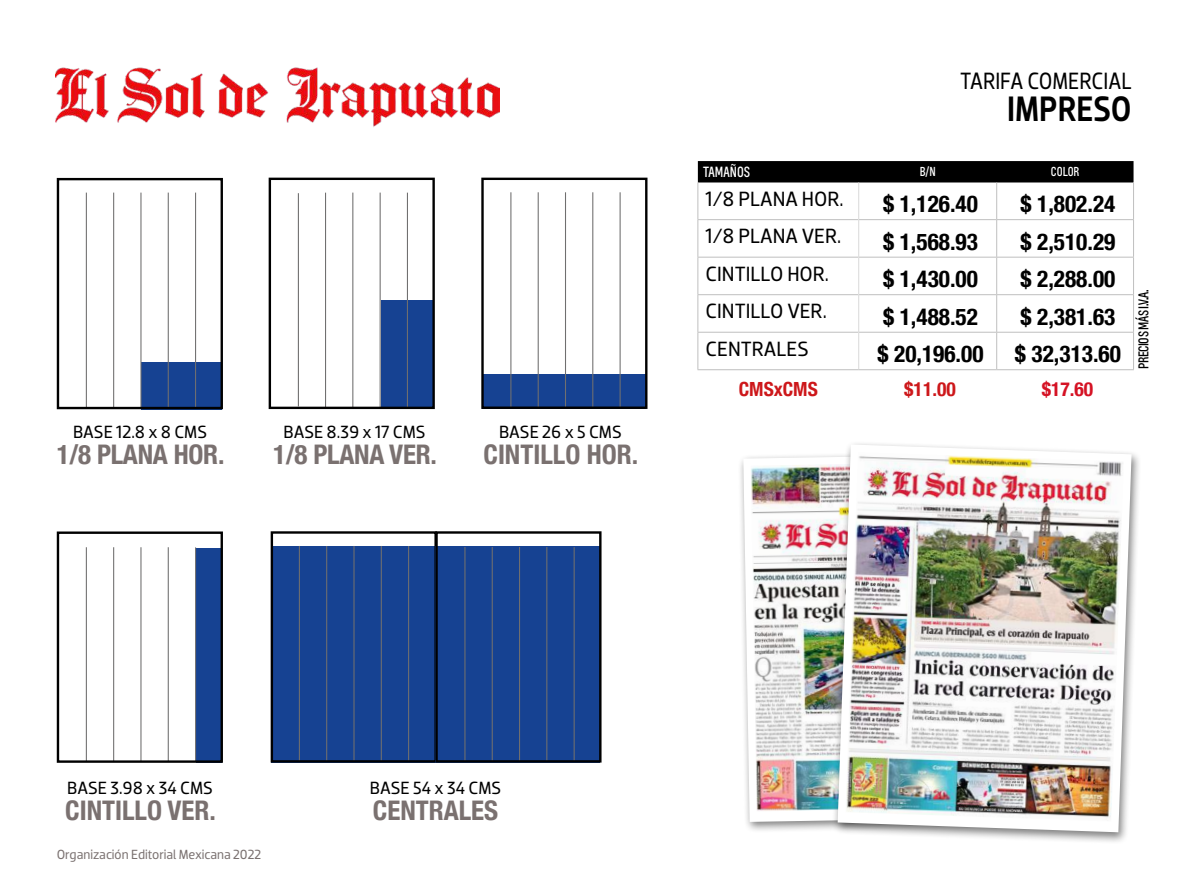
<style>
.page{position:relative;width:1188px;height:889px;background:#fff}
.page>*{position:absolute;margin:0;border:0;box-sizing:border-box;transform-origin:0 0}
.t1{font:500 36px "Dobra";color:#000;scale:.9 1}
.t2{font:700 condensed 27px "Helvetica Neue";color:#7a7170}
.t3{font:24px "Dobra";color:#000;scale:.9 1}
.t4{font:700 condensed 23.25px "Helvetica Neue";color:#000}
.t5{font:21px "Dobra";color:#000}
.t6{font:700 condensed 19.5px "Helvetica Neue";color:#cd171a}
.t7{font:700 condensed 19.5px "Helvetica Neue";color:#d51224}
.t8{font:18px "Dobra";color:#000}
.t9{font:condensed 13.8px "Louis";color:#fff}
.t10{font:13.5px "Dobra";color:#7a7170}
.t11{font:condensed 13.2px "Louis";letter-spacing:-.03em;color:#000}
.t12{font:condensed 12.15px "Louis";letter-spacing:-.005em;color:#fff}
</style>
<div class="page">
<img style="left:740px;top:455px;width:92px;height:370px">
<div style="left:698px;top:161px;width:436px;height:21px;background:#000"></div>
<hr style="left:698px;top:182px;width:1px;height:37px;background:#bfbfbf">
<hr style="left:698px;top:219px;width:160px;height:1px;background:#bfbfbf">
<hr style="left:698px;top:220px;width:1px;height:37px;background:#bfbfbf">
<hr style="left:698px;top:257px;width:160px;height:1px;background:#bfbfbf">
<hr style="left:698px;top:257px;width:1px;height:37px;background:#bfbfbf">
<hr style="left:698px;top:294px;width:160px;height:1px;background:#bfbfbf">
<hr style="left:698px;top:295px;width:1px;height:37px;background:#bfbfbf">
<hr style="left:698px;top:332px;width:160px;height:1px;background:#bfbfbf">
<hr style="left:698px;top:332px;width:1px;height:37px;background:#bfbfbf">
<hr style="left:858px;top:182px;width:1px;height:38px;background:#d9d9d9">
<hr style="left:858px;top:220px;width:1px;height:37px;background:#d9d9d9">
<hr style="left:858px;top:257px;width:1px;height:38px;background:#d9d9d9">
<hr style="left:858px;top:295px;width:1px;height:37px;background:#d9d9d9">
<hr style="left:858px;top:332px;width:1px;height:37px;background:#d9d9d9">
<hr style="left:996px;top:182px;width:1px;height:37px;background:#bfbfbf">
<hr style="left:1133px;top:182px;width:1px;height:37px;background:#bfbfbf">
<hr style="left:859px;top:219px;width:138px;height:1px;background:#bfbfbf">
<hr style="left:997px;top:219px;width:137px;height:1px;background:#bfbfbf">
<hr style="left:996px;top:220px;width:1px;height:37px;background:#bfbfbf">
<hr style="left:1133px;top:220px;width:1px;height:37px;background:#bfbfbf">
<hr style="left:859px;top:257px;width:138px;height:1px;background:#bfbfbf">
<hr style="left:997px;top:257px;width:137px;height:1px;background:#bfbfbf">
<hr style="left:996px;top:257px;width:1px;height:37px;background:#bfbfbf">
<hr style="left:1133px;top:257px;width:1px;height:37px;background:#bfbfbf">
<hr style="left:859px;top:294px;width:138px;height:1px;background:#bfbfbf">
<hr style="left:997px;top:294px;width:137px;height:1px;background:#bfbfbf">
<hr style="left:996px;top:295px;width:1px;height:37px;background:#bfbfbf">
<hr style="left:1133px;top:295px;width:1px;height:37px;background:#bfbfbf">
<hr style="left:859px;top:332px;width:138px;height:1px;background:#bfbfbf">
<hr style="left:997px;top:332px;width:137px;height:1px;background:#bfbfbf">
<hr style="left:996px;top:332px;width:1px;height:37px;background:#bfbfbf">
<hr style="left:1133px;top:332px;width:1px;height:37px;background:#bfbfbf">
<hr style="left:698px;top:369px;width:161px;height:1px;background:#bfbfbf">
<hr style="left:859px;top:369px;width:138px;height:1px;background:#bfbfbf">
<hr style="left:997px;top:369px;width:137px;height:1px;background:#bfbfbf">
<div style="left:141px;top:362px;width:80px;height:47px;background:#164292"></div>
<hr style="left:86px;top:193px;width:1px;height:215px;background:#706f6f">
<hr style="left:113px;top:193px;width:1px;height:215px;background:#706f6f">
<hr style="left:140px;top:193px;width:2px;height:215px;background:#706f6f">
<hr style="left:168px;top:193px;width:1px;height:215px;background:#706f6f">
<hr style="left:195px;top:193px;width:1px;height:215px;background:#706f6f">
<div style="left:57px;top:178px;width:166px;height:231px;border:2px solid #000"></div>
<div style="left:381px;top:300px;width:52px;height:109px;background:#164292"></div>
<hr style="left:325px;top:193px;width:1px;height:215px;background:#706f6f">
<hr style="left:352px;top:193px;width:1px;height:215px;background:#706f6f">
<hr style="left:380px;top:193px;width:1px;height:215px;background:#706f6f">
<hr style="left:407px;top:193px;width:1px;height:215px;background:#706f6f">
<div style="left:269px;top:178px;width:166px;height:231px;border:2px solid #000"></div>
<div style="left:482px;top:374px;width:164px;height:35px;background:#164292"></div>
<hr style="left:510px;top:192px;width:1px;height:216px;background:#706f6f">
<hr style="left:538px;top:192px;width:1px;height:216px;background:#706f6f">
<hr style="left:565px;top:192px;width:1px;height:216px;background:#706f6f">
<hr style="left:592px;top:192px;width:1px;height:216px;background:#706f6f">
<hr style="left:620px;top:192px;width:1px;height:216px;background:#706f6f">
<div style="left:481px;top:178px;width:167px;height:231px;border:2px solid #000"></div>
<hr style="left:298px;top:193px;width:1px;height:213px;background:#706f6f">
<div style="left:196px;top:548px;width:25px;height:215px;background:#164292"></div>
<hr style="left:86px;top:547px;width:1px;height:214px;background:#706f6f">
<hr style="left:113px;top:547px;width:1px;height:215px;background:#706f6f">
<hr style="left:140px;top:547px;width:2px;height:214px;background:#706f6f">
<hr style="left:168px;top:547px;width:1px;height:214px;background:#706f6f">
<hr style="left:195px;top:547px;width:1px;height:215px;background:#706f6f">
<div style="left:57px;top:531px;width:166px;height:232px;border:2px solid #000"></div>
<div style="left:271px;top:546px;width:163px;height:216px;background:#164292"></div>
<hr style="left:299px;top:546px;width:1px;height:215px;background:#706f6f">
<hr style="left:326px;top:546px;width:1px;height:215px;background:#706f6f">
<hr style="left:353px;top:546px;width:2px;height:215px;background:#706f6f">
<hr style="left:381px;top:546px;width:1px;height:215px;background:#706f6f">
<hr style="left:408px;top:546px;width:1px;height:215px;background:#706f6f">
<div style="left:271px;top:531px;width:166px;height:231px;border:2px solid #000"></div>
<div style="left:435px;top:546px;width:165px;height:216px;background:#164292"></div>
<hr style="left:464px;top:547px;width:1px;height:214px;background:#706f6f">
<hr style="left:492px;top:547px;width:1px;height:214px;background:#706f6f">
<hr style="left:519px;top:547px;width:1px;height:214px;background:#706f6f">
<hr style="left:546px;top:547px;width:1px;height:214px;background:#706f6f">
<hr style="left:574px;top:547px;width:1px;height:214px;background:#706f6f">
<div style="left:435px;top:531px;width:167px;height:231px;border:2px solid #000"></div>
<div style="left:832px;top:441px;width:310px;height:403px;background:#000;opacity:.5"></div>
<img style="left:834px;top:441px;width:301px;height:395px">
<img style="left:55px;top:67px;width:445px;height:60px">
<p class="t8" style="left:73px;top:421px;width:136px">BASE 12.8 x 8 CMS</p>
<p class="t2" style="left:57px;top:438px;width:169px">1/8 PLANA HOR.</p>
<p class="t8" style="left:284px;top:421px;width:144px">BASE 8.39 x 17 CMS</p>
<p class="t2" style="left:273px;top:438px;width:165px">1/8 PLANA VER.</p>
<p class="t8" style="left:499px;top:421px;width:124px">BASE 26 x 5 CMS</p>
<p class="t2" style="left:484px;top:438px;width:156px">CINTILLO HOR.</p>
<p class="t3" style="left:960px;top:66px;width:192px">TARIFA COMERCIAL</p>
<h1 class="t1" style="left:1007px;top:87px;width:140px">IMPRESO</h1>
<p class="t9" style="left:703px;top:163px;width:48px">TAMAÑOS</p>
<p class="t12" style="left:920px;top:164px;width:18px">B/N</p>
<p class="t12" style="left:1051px;top:164px;width:30px">COLOR</p>
<p class="t5" style="left:706px;top:186px;width:139px">1/8 PLANA HOR.</p>
<p class="t4" style="left:883px;top:190px;width:96px">$ 1,126.40</p>
<p class="t4" style="left:1020px;top:190px;width:96px">$ 1,802.24</p>
<p class="t5" style="left:706px;top:224px;width:137px">1/8 PLANA VER.</p>
<p class="t4" style="left:883px;top:227px;width:96px">$ 1,568.93</p>
<p class="t4" style="left:1020px;top:227px;width:96px">$ 2,510.29</p>
<p class="t5" style="left:706px;top:261px;width:125px">CINTILLO HOR.</p>
<p class="t4" style="left:883px;top:265px;width:96px">$ 1,430.00</p>
<p class="t4" style="left:1020px;top:265px;width:96px">$ 2,288.00</p>
<p class="t5" style="left:706px;top:299px;width:123px">CINTILLO VER.</p>
<p class="t4" style="left:883px;top:302px;width:96px">$ 1,488.52</p>
<p class="t4" style="left:1020px;top:302px;width:96px">$ 2,381.63</p>
<p class="t5" style="left:706px;top:336px;width:105px">CENTRALES</p>
<p class="t4" style="left:877px;top:340px;width:108px">$ 20,196.00</p>
<p class="t4" style="left:1015px;top:340px;width:108px">$ 32,313.60</p>
<p class="t6" style="left:739px;top:377px;width:81px">CMSxCMS</p>
<p class="t6" style="left:904px;top:377px;width:53px">$11.00</p>
<p class="t7" style="left:1042px;top:377px;width:53px">$17.60</p>
<p class="t11" style="left:1135px;top:369px;width:81px;rotate:-90deg">PRECIOS MÁS I.V.A.</p>
<p class="t8" style="left:67px;top:777px;width:147px">BASE 3.98 x 34 CMS</p>
<p class="t2" style="left:65px;top:794px;width:152px">CINTILLO VER.</p>
<p class="t10" style="left:57px;top:846px;width:206px">Organización Editorial Mexicana 2022</p>
<p class="t8" style="left:370px;top:777px;width:133px">BASE 54 x 34 CMS</p>
<p class="t2" style="left:373px;top:794px;width:127px">CENTRALES</p>
</div>
